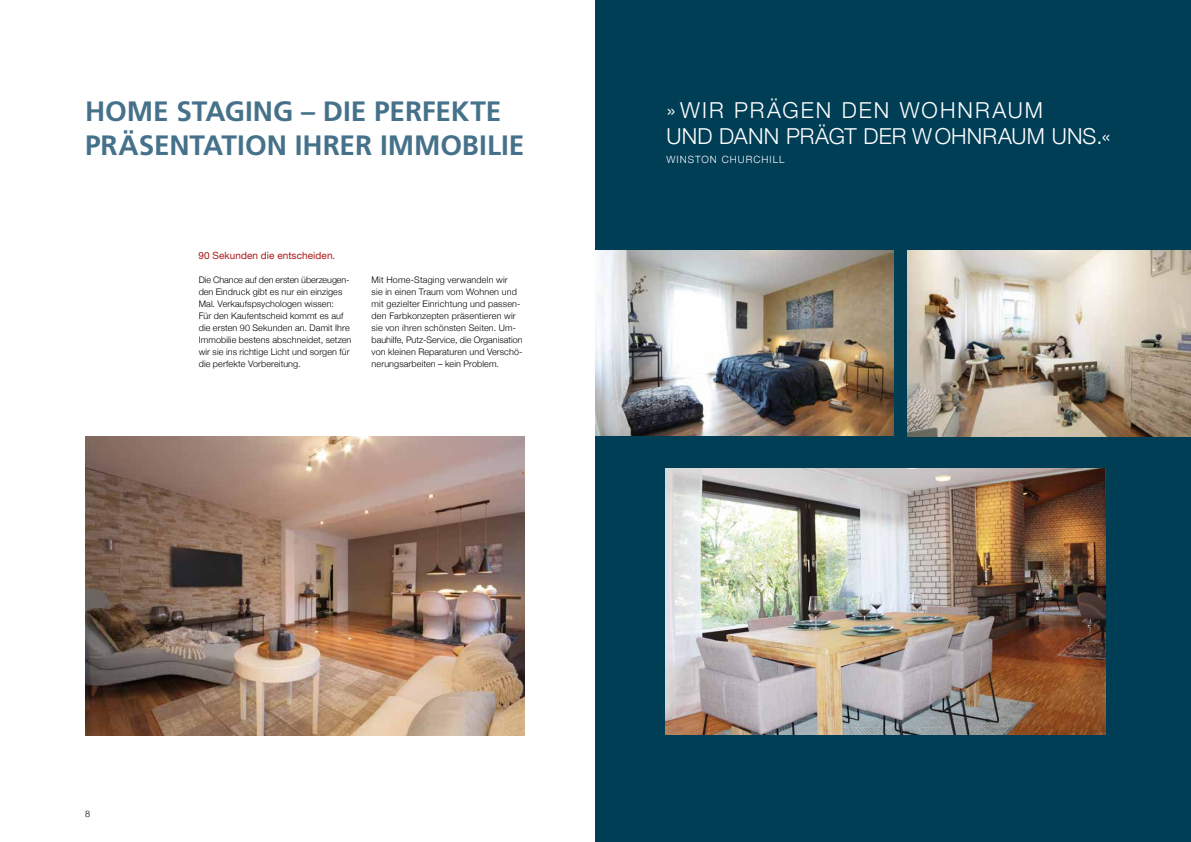
<style>
.page{position:relative;width:1191px;height:842px;background:#fff}
.page>*{position:absolute;margin:0;border:0;box-sizing:border-box;transform-origin:0 0}
.t1{font:700 28px/33.6px "Frutiger";letter-spacing:-.005em;color:#45718a}
.t2{font:300 22px/26.4px "Helvetica Neue";letter-spacing:.035em;color:#fff}
.t3{font:10px "Helvetica Neue";letter-spacing:.005em;color:#ab1a17}
.t4{font:300 10px "Helvetica Neue";letter-spacing:.1em;color:#fff}
.t5{font:300 9px/12px "Helvetica Neue";letter-spacing:.01em;color:#000}
</style>
<div class="page">
<div style="left:595px;top:0;width:596px;height:842px;background:#003e56"></div>
<img style="left:907px;top:251px;width:284px;height:185px">
<img style="left:85px;top:437px;width:439px;height:299px">
<img style="left:666px;top:468px;width:440px;height:267px">
<img style="left:595px;top:251px;width:298px;height:185px">
<h1 class="t1" style="left:85px;top:96px;width:441px">HOME STAGING – DIE PERFEKTE<br>PRÄSENTATION IHRER IMMOBILIE</h1>
<h2 class="t2" style="left:666px;top:97px;width:446px">»WIR PRÄGEN DEN WOHNRAUM<br>UND DANN PRÄGT DER WOHNRAUM UNS.«</h2>
<p class="t4" style="left:666px;top:154px;width:120px">WINSTON CHURCHILL</p>
<p class="t3" style="left:198px;top:252px;width:138px">90 Sekunden die entscheiden.</p>
<p class="t5" style="left:199px;top:274px;width:154px">Die Chance auf den ersten überzeugen&shy;den Eindruck gibt es nur ein einziges Mal. Verkaufspsychologen wissen:<br>Für den Kaufentscheid kommt es auf die ersten 90 Sekunden an. Damit Ihre Immobilie bestens abschneidet, setzen wir sie ins richtige Licht und sorgen für die perfekte Vorbereitung.</p>
<p class="t5" style="left:371px;top:274px;width:152px">Mit Home-Staging verwandeln wir<br>sie in einen Traum vom Wohnen und mit gezielter Einrichtung und passen&shy;den Farbkonzepten präsentieren wir sie von ihren schönsten Seiten. Um&shy;bauhilfe, Putz-Service, die Organisation von kleinen Reparaturen und Verschö&shy;nerungsarbeiten – kein Problem.</p>
<p class="t5" style="left:85px;top:808px;width:7px">8</p>
</div>
